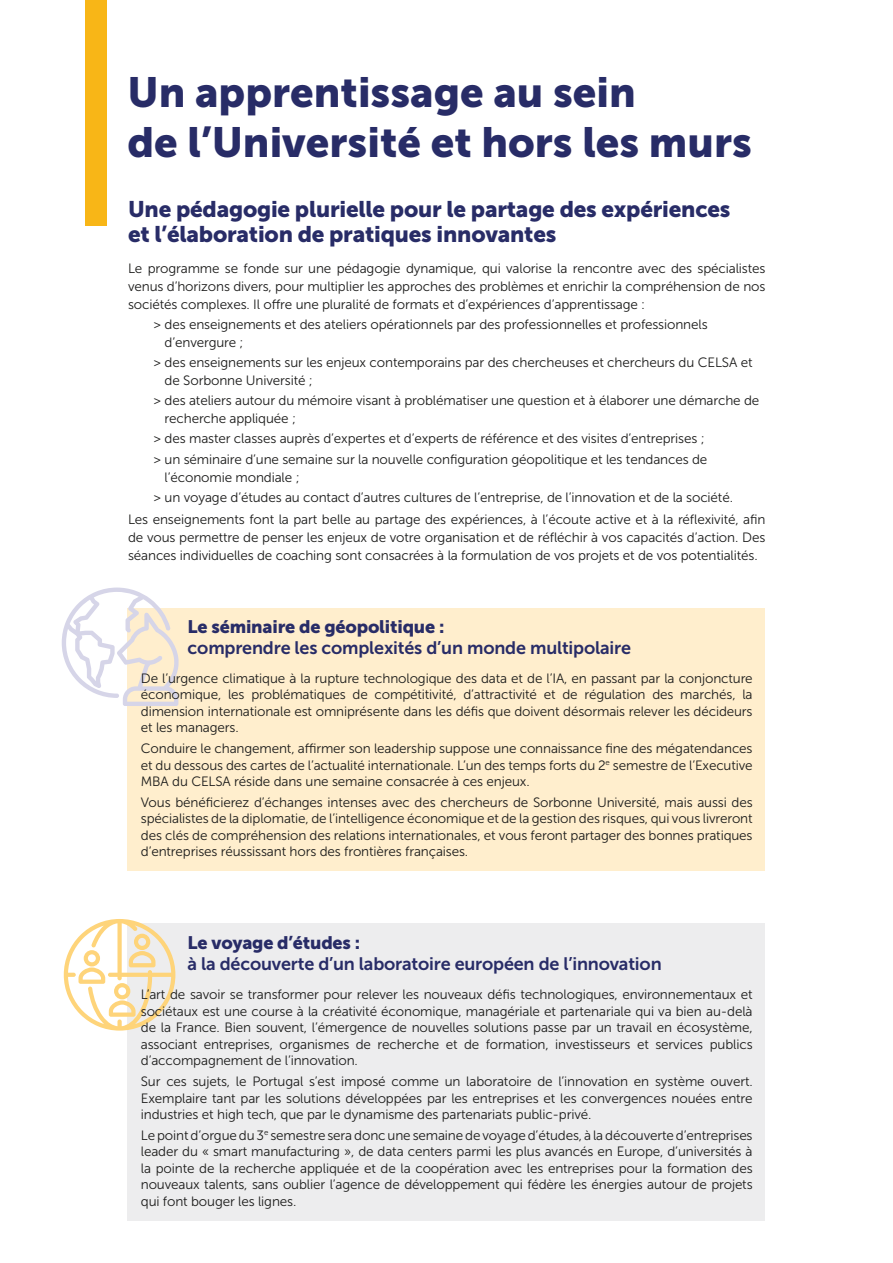
<style>
.page{position:relative;width:893px;height:1263px;background:#fff}
.page>*{position:absolute;margin:0;border:0;box-sizing:border-box;transform-origin:0 0}
.t1{font:42px/50.4px "Museo Sans 900";color:#282c67}
.t2{font:22.5px/25.5px "Museo Sans 900";letter-spacing:-.01em;color:#282c67}
.t3{font:18px "Museo Sans 700";letter-spacing:-.01em;color:#282c67}
.t4{font:18px "Museo Sans 900";letter-spacing:-.01em;color:#282c67}
.t5{font:13.5px/16.5px "Museo Sans 300";letter-spacing:-.01em;color:#1c1c1b;text-align:justify}
</style>
<div class="page">
<div style="left:128px;top:608px;width:637px;height:262px;background:#ffeecd"></div>
<div style="left:128px;top:923px;width:637px;height:297px;background:#ededee"></div>
<div style="left:85px;top:0;width:21px;height:226px;background:#f8b617"></div>
<svg style="left:62px;top:587px;width:117px;height:119px"></svg>
<svg style="left:64px;top:919px;width:111px;height:111px"></svg>
<h1 class="t1" style="left:128px;top:66px;width:626px">Un apprentissage au sein<br>de l’Université et hors les murs</h1>
<h2 class="t2" style="left:128px;top:196px;width:604px">Une pédagogie plurielle pour le partage des expériences et l’élaboration de pratiques innovantes</h2>
<p class="t5" style="left:128px;top:259px;width:639px;line-height:18px">Le programme se fonde sur une pédagogie dynamique, qui valorise la rencontre avec des spécialistes venus d’horizons divers, pour multiplier les approches des problèmes et enrichir la compréhension de nos sociétés complexes. Il offre une pluralité de formats et d’expériences d’apprentissage :</p>
<p class="t5" style="left:165px;top:315px;width:544px;line-height:18px;text-indent:-11px">&gt; des enseignements et des ateliers opérationnels par des professionnelles et professionnels d’envergure ;</p>
<p class="t5" style="left:165px;top:354px;width:589px;line-height:18px;text-indent:-11px">&gt; des enseignements sur les enjeux contemporains par des chercheuses et chercheurs du CELSA et de Sorbonne Université ;</p>
<p class="t5" style="left:165px;top:392px;width:596px;line-height:18px;text-indent:-11px">&gt; des ateliers autour du mémoire visant à problématiser une question et à élaborer une démarche de recherche appliquée ;</p>
<p class="t5" style="left:154px;top:429px;width:555px;line-height:20.1px">&gt; des master classes auprès d’expertes et d’experts de référence et des visites d’entreprises ; &gt; un séminaire d’une semaine sur la nouvelle configuration géopolitique et les tendances de</p>
<p class="t5" style="left:154px;top:467px;width:581px;line-height:20.1px;text-indent:11px">l’économie mondiale ;<br>&gt; un voyage d’études au contact d’autres cultures de l’entreprise, de l’innovation et de la société.</p>
<p class="t5" style="left:128px;top:510px;width:639px;line-height:18px">Les enseignements font la part belle au partage des expériences, à l’écoute active et à la réflexivité, afin de vous permettre de penser les enjeux de votre organisation et de réfléchir à vos capacités d’action. Des séances individuelles de coaching sont consacrées à la formulation de vos projets et de vos potentialités.</p>
<h3 class="t4" style="left:188px;top:616px;width:258px">Le séminaire de géopolitique :</h3>
<h3 class="t3" style="left:188px;top:637px;width:445px">comprendre les complexités d’un monde multipolaire</h3>
<p class="t5" style="left:141px;top:670px;width:613px">De l’urgence climatique à la rupture technologique des data et de l’IA, en passant par la conjoncture économique, les problématiques de compétitivité, d’attractivité et de régulation des marchés, la dimension internationale est omniprésente dans les défis que doivent désormais relever les décideurs et les managers.</p>
<p class="t5" style="left:141px;top:740px;width:613px">Conduire le changement, affirmer son leadership suppose une connaissance fine des mégatendances et du dessous des cartes de l’actualité internationale. L’un des temps forts du 2<sup>e</sup> semestre de l’Executive MBA du CELSA réside dans une semaine consacrée à ces enjeux.</p>
<p class="t5" style="left:141px;top:794px;width:613px">Vous bénéficierez d’échanges intenses avec des chercheurs de Sorbonne Université, mais aussi des spécialistes de la diplomatie, de l’intelligence économique et de la gestion des risques, qui vous livreront des clés de compréhension des relations internationales, et vous feront partager des bonnes pratiques d’entreprises réussissant hors des frontières françaises.</p>
<h3 class="t4" style="left:188px;top:932px;width:174px">Le voyage d’études :</h3>
<h3 class="t3" style="left:188px;top:954px;width:476px">à la découverte d’un laboratoire européen de l’innovation</h3>
<p class="t5" style="left:141px;top:986px;width:613px">L’art de savoir se transformer pour relever les nouveaux défis technologiques, environnementaux et sociétaux est une course à la créativité économique, managériale et partenariale qui va bien au-delà de la France. Bien souvent, l’émergence de nouvelles solutions passe par un travail en écosystème, associant entreprises, organismes de recherche et de formation, investisseurs et services publics d’accompagnement de l’innovation.</p>
<p class="t5" style="left:141px;top:1073px;width:613px">Sur ces sujets, le Portugal s’est imposé comme un laboratoire de l’innovation en système ouvert.<br>Exemplaire tant par les solutions développées par les entreprises et les convergences nouées entre industries et high tech, que par le dynamisme des partenariats public-privé.</p>
<p class="t5" style="left:141px;top:1127px;width:613px">Le point d’orgue du 3<sup>e</sup> semestre sera donc une semaine de voyage d’études, à la découverte d’entreprises leader du « smart manufacturing », de data centers parmi les plus avancés en Europe, d’universités à la pointe de la recherche appliquée et de la coopération avec les entreprises pour la formation des nouveaux talents, sans oublier l’agence de développement qui fédère les énergies autour de projets qui font bouger les lignes.</p>
</div>
